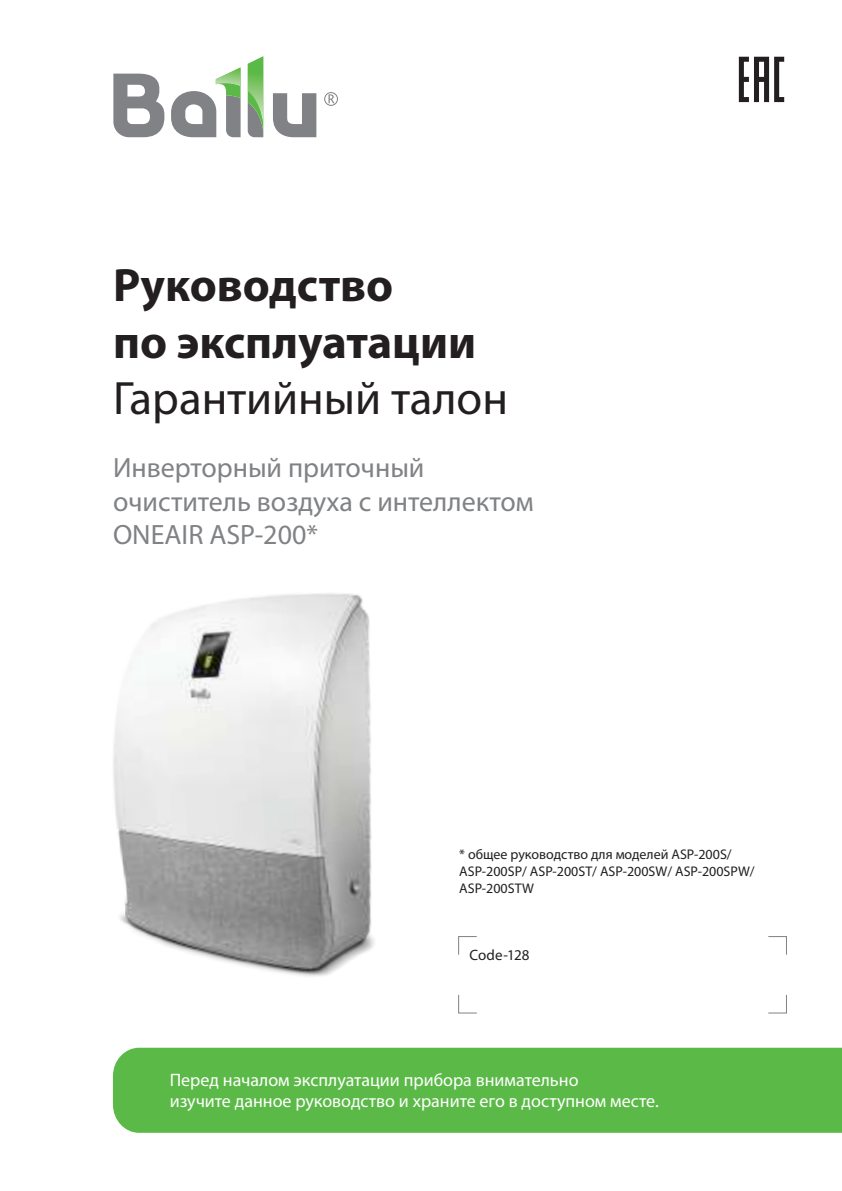
<style>
.page{position:relative;width:842px;height:1191px;background:#fff}
.page>*{position:absolute;margin:0;border:0;box-sizing:border-box;transform-origin:0 0}
.t1{font:700 47px/56.4px "Myriad Pro";color:#231f20}
.t2{font:47px "Myriad Pro";color:#231f20}
.t3{font:28px/33.6px "Myriad Pro";color:#808285}
.t4{font:18px/21.6px "Myriad Pro";color:#fff}
.t5{font:15px "Myriad Pro";color:#231f20}
.t6{font:14px/16.8px "Myriad Pro";color:#231f20}
</style>
<div class="page">
<svg style="left:739px;top:57px;width:45px;height:45px"></svg>
<img style="left:113px;top:593px;width:261px;height:384px">
<div style="left:113px;top:1047px;width:729px;height:85px;background:#5bba47"></div>
<svg style="left:458px;top:936px;width:19px;height:19px"></svg>
<svg style="left:768px;top:994px;width:19px;height:20px"></svg>
<svg style="left:458px;top:994px;width:19px;height:20px"></svg>
<svg style="left:768px;top:936px;width:19px;height:19px"></svg>
<svg style="left:113px;top:56px;width:203px;height:81px"></svg>
<img style="left:248px;top:56px;width:15px;height:72px">
<img style="left:216px;top:67px;width:25px;height:19px">
<svg style="left:324px;top:92px;width:14px;height:14px"></svg>
<h1 class="t1" style="left:113px;top:259px;width:365px">Руководство<br>по эксплуатации</h1>
<h1 class="t2" style="left:113px;top:375px;width:397px">Гарантийный талон</h1>
<h2 class="t3" style="left:113px;top:452px;width:422px">Инверторный приточный очиститель воздуха с интеллектом<br>ONEAIR ASP-200*</h2>
<p class="t6" style="left:459px;top:846px;width:297px">* общее руководство для моделей ASP-200S/<br>ASP-200SP/ ASP-200ST/ ASP-200SW/ ASP-200SPW/<br>ASP-200STW</p>
<p class="t5" style="left:469px;top:947px;width:62px">Code-128</p>
<p class="t4" style="left:170px;top:1069px;width:491px">Перед началом эксплуатации прибора внимательно<br>изучите данное руководство и храните его в доступном месте.</p>
</div>
